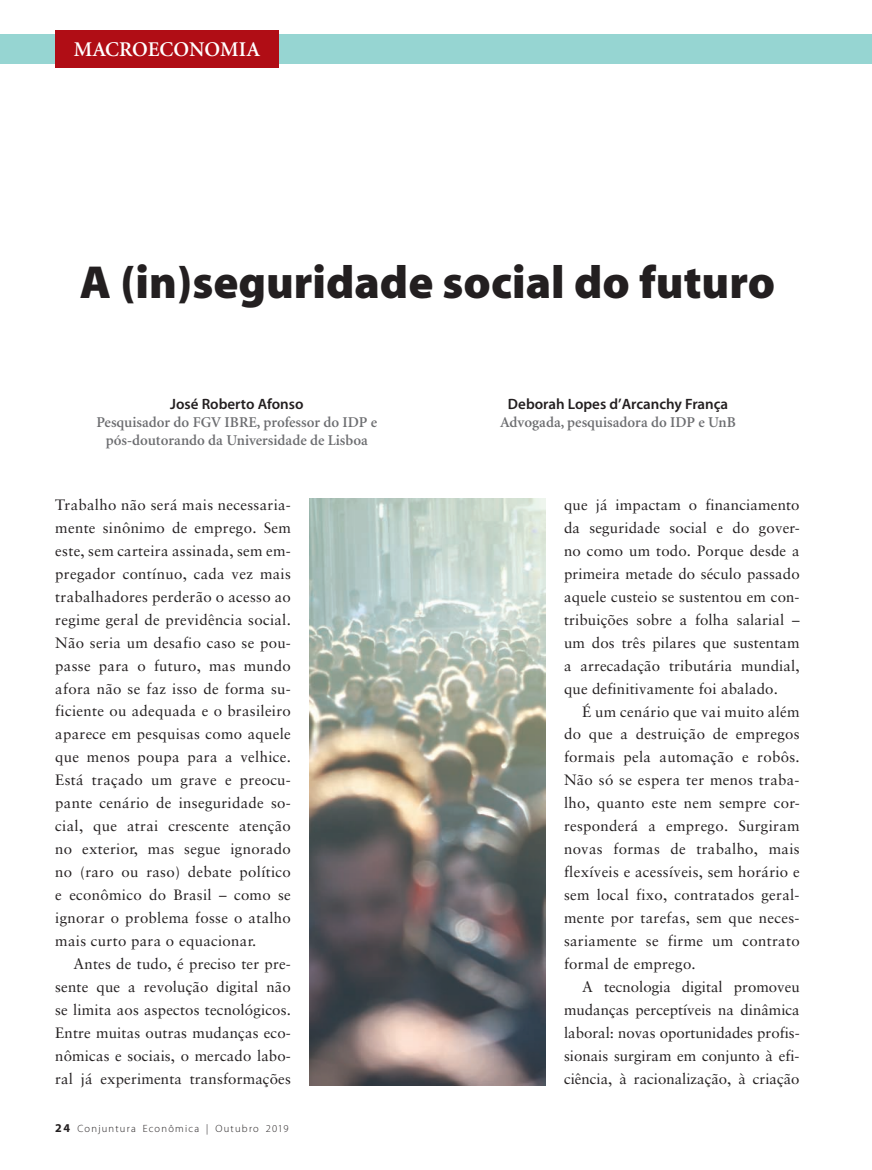
<style>
.page{position:relative;width:872px;height:1170px;background:#fff}
.page>*{position:absolute;margin:0;border:0;box-sizing:border-box;transform-origin:0 0}
.t1{font:46.5px "Adobe Corp ID Myriad Bl";color:#231f20}
.t2{font:21px "Adobe Corp ID Minion Sb";color:#fff}
.t3{font:15px/23px "Sabon";letter-spacing:.01em;color:#231f20;text-align:justify}
.t4{font:15px/18px "Adobe Corp ID Minion Sb";color:#6c6d70;text-align:center}
.t5{font:15px "Adobe Corp ID Myriad Sb";color:#231f20}
.t6{font:10.5px "Adobe Corp ID Myriad Lt";letter-spacing:.115em;color:#231f20}
.s1{font-family:"Adobe Corp ID Myriad Bd";font-size:12px}
</style>
<div class="page">
<div style="left:0;top:34px;width:872px;height:30px;background:#96d5d2"></div>
<div style="left:55px;top:30px;width:224px;height:37px;background:#b00d15"></div>
<img style="left:310px;top:498px;width:236px;height:587px">
<h2 class="t2" style="left:74px;top:39px;width:188px">MACROECONOMIA</h2>
<h1 class="t1" style="left:80px;top:258px;width:697px">A (in)seguridade social do futuro</h1>
<p class="t5" style="left:170px;top:397px;width:135px">José Roberto Afonso</p>
<p class="t4" style="left:97px;top:414px;width:282px">Pesquisador do FGV IBRE, professor do IDP e pós-doutorando da Universidade de Lisboa</p>
<p class="t3" style="left:55px;top:493px;width:237px">Trabalho não será mais necessaria&shy;mente sinônimo de emprego. Sem este, sem carteira assinada, sem em&shy;pregador contínuo, cada vez mais trabalhadores perderão o acesso ao regime geral de previdência social.<br>Não seria um desafio caso se pou&shy;passe para o futuro, mas mundo afora não se faz isso de forma su&shy;ficiente ou adequada e o brasileiro aparece em pesquisas como aquele que menos poupa para a velhice.<br>Está traçado um grave e preocu&shy;pante cenário de inseguridade so&shy;cial, que atrai crescente atenção no exterior, mas segue ignorado no (raro ou raso) debate político e econômico do Brasil – como se ignorar o problema fosse o atalho mais curto para o equacionar.</p>
<p class="t3" style="left:55px;top:952px;width:237px;text-indent:18px">Antes de tudo, é preciso ter pre&shy;sente que a revolução digital não se limita aos aspectos tecnológicos.<br>Entre muitas outras mudanças eco&shy;nômicas e sociais, o mercado labo&shy;ral já experimenta transformações</p>
<p class="t6" style="left:55px;top:1122px;width:235px"><span class="s1">24</span> Conjuntura Econômica | Outubro 2019</p>
<p class="t5" style="left:508px;top:397px;width:222px">Deborah Lopes d’Arcanchy França</p>
<p class="t4" style="left:500px;top:414px;width:237px">Advogada, pesquisadora do IDP e UnB</p>
<p class="t3" style="left:564px;top:493px;width:237px">que já impactam o financiamento da seguridade social e do gover&shy;no como um todo. Porque desde a primeira metade do século passado aquele custeio se sustentou em con&shy;tribuições sobre a folha salarial – um dos três pilares que sustentam a arrecadação tributária mundial, que definitivamente foi abalado.</p>
<p class="t3" style="left:564px;top:699px;width:237px;text-indent:18px">É um cenário que vai muito além do que a destruição de empregos formais pela automação e robôs.<br>Não só se espera ter menos traba&shy;lho, quanto este nem sempre cor&shy;responderá a emprego. Surgiram novas formas de trabalho, mais flexíveis e acessíveis, sem horário e sem local fixo, contratados geral&shy;mente por tarefas, sem que neces&shy;sariamente se firme um contrato formal de emprego.</p>
<p class="t3" style="left:564px;top:975px;width:237px;text-indent:18px">A tecnologia digital promoveu mudanças perceptíveis na dinâmica laboral: novas oportunidades profis&shy;sionais surgiram em conjunto à efi&shy;ciência, à racionalização, à criação</p>
</div>
